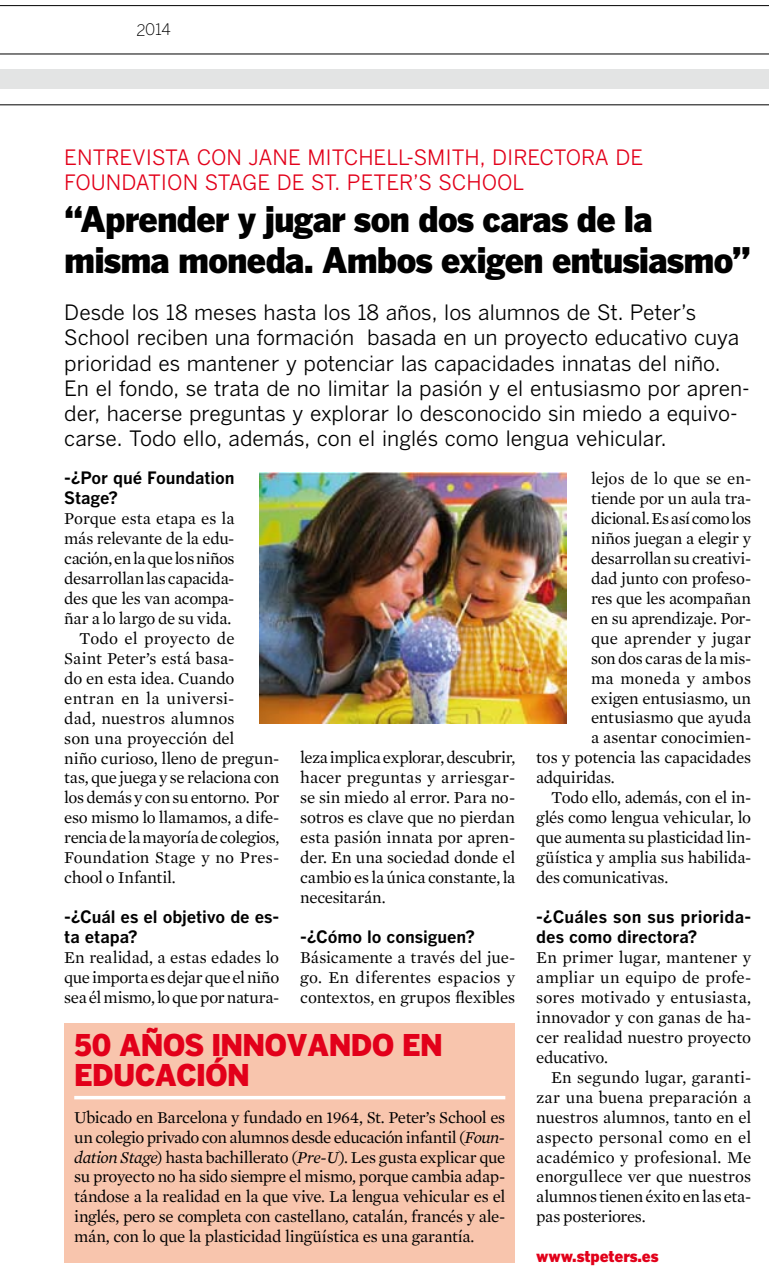
<style>
.page{position:relative;width:769px;height:1276px;background:#fff}
.page>*{position:absolute;margin:0;border:0;box-sizing:border-box;transform-origin:0 0}
.t1{font:900 35px/40.2px "Benton Gothic";letter-spacing:-.03em;color:#000}
.t2{font:900 29.75px/29.8px "Benton Gothic";letter-spacing:-.025em;color:#e2001a}
.t3{font:21px/25.2px "Benton Gothic";letter-spacing:-.005em;color:#000}
.t4{font:21px "Benton Gothic";color:#e2001a}
.t5{font:16.97px/19.9px "Mercury Text";letter-spacing:-.015em;color:#000;text-align:justify}
.t6{font:700 16.97px/19.9px "Benton Gothic";letter-spacing:-.005em;color:#000}
.t7{font:16.97px "Mercury Text";letter-spacing:.005em;color:#000}
.t8{font:16.97px "Mercury Text";letter-spacing:-.035em;color:#000}
.t9{font:16.97px "Mercury Text";letter-spacing:-.04em;color:#000}
.t10{font:16.97px "Mercury Text";letter-spacing:.015em;color:#000}
.t11{font:16.97px "Mercury Text";letter-spacing:.01em;color:#000}
.t12{font:16.97px "Mercury Text";letter-spacing:.02em;color:#000}
.t13{font:900 15.75px "Benton Gothic";letter-spacing:-.005em;color:#e2001a}
.t14{font:300 15.75px "Benton Gothic";color:#000}
.s1{font-style:italic}
</style>
<div class="page">
<hr style="left:0;top:105px;width:768px;height:1px;background:#000">
<hr style="left:0;top:54px;width:768px;height:1px;background:#000">
<div style="left:0;top:69px;width:768px;height:20px;background:#e3e4e4"></div>
<hr style="left:0;top:5px;width:768px;height:1px;background:#000">
<div style="left:64px;top:1023px;width:451px;height:239px;background:#f8c5ad"></div>
<hr style="left:74px;top:1096px;width:431px;height:3px;background:#fff">
<img style="left:259px;top:472px;width:307px;height:252px">
<p class="t14" style="left:136px;top:20px;width:36px">2014</p>
<p class="t4" style="left:64px;top:145px;width:148px">Entrevista con</p>
<p class="t4" style="left:248px;top:145px;width:25px">Jane</p>
<p class="t4" style="left:307px;top:145px;width:198px">Mitchell-Smith, Direc</p>
<p class="t4" style="left:554px;top:145px;width:27px">tora</p>
<p class="t4" style="left:615px;top:145px;width:26px">de</p>
<p class="t4" style="left:64px;top:170px;width:27px">Foun</p>
<p class="t4" style="left:121px;top:170px;width:52px">dation</p>
<p class="t4" style="left:205px;top:170px;width:39px">Stage</p>
<p class="t4" style="left:277px;top:170px;width:220px">de St. Peter’s School</p>
<h1 class="t1" style="left:64px;top:198px;width:688px">“Aprender y jugar son dos caras de la misma moneda. Ambos exigen entusiasmo”</h1>
<p class="t3" style="left:64px;top:300px;width:686px">Desde los 18 meses hasta los 18 años, los alumnos de St. Peter’s School reciben una formación basada en un proyecto educativo cuya prioridad es mantener y potenciar las capacidades innatas del niño.<br>En el fondo, se trata de no limitar la pasión y el entusiasmo por apren&shy;der, hacerse preguntas y explorar lo desconocido sin miedo a equivo&shy;carse. Todo ello, además, con el inglés como lengua vehicular.</p>
<p class="t6" style="left:64px;top:468px;width:172px">-¿Por qué Foundation<br>Stage?</p>
<p class="t5" style="left:64px;top:509px;width:172px">Porque esta etapa es la</p>
<p class="t5" style="left:64px;top:529px;width:172px">más relevante de la edu-</p>
<p class="t8" style="left:64px;top:548px;width:172px">cación, en la que los niños</p>
<p class="t5" style="left:64px;top:568px;width:172px">desarrollan las capacida-</p>
<p class="t5" style="left:64px;top:588px;width:172px">des que les van acompa-</p>
<p class="t5" style="left:64px;top:608px;width:168px">ñar a lo largo de su vida.</p>
<p class="t7" style="left:79px;top:628px;width:157px">Todo el proyecto de</p>
<p class="t5" style="left:64px;top:648px;width:172px">Saint Peter’s está basa-</p>
<p class="t5" style="left:64px;top:668px;width:172px">do en esta idea. Cuando</p>
<p class="t10" style="left:64px;top:688px;width:172px">entran en la universi-</p>
<p class="t11" style="left:64px;top:708px;width:172px">dad, nuestros alumnos</p>
<p class="t5" style="left:64px;top:728px;width:172px">son una proyección del</p>
<p class="t5" style="left:64px;top:748px;width:216px">niño curioso, lleno de pregun-</p>
<p class="t5" style="left:64px;top:768px;width:216px">tas, que juega y se relaciona con</p>
<p class="t5" style="left:64px;top:788px;width:216px">los demás y con su entorno. Por</p>
<p class="t5" style="left:64px;top:808px;width:216px">eso mismo lo llamamos, a dife-</p>
<p class="t8" style="left:64px;top:828px;width:216px">rencia de la mayoría de colegios,</p>
<p class="t7" style="left:64px;top:848px;width:216px">Foundation Stage y no Pres-</p>
<p class="t5" style="left:64px;top:868px;width:113px">chool o Infantil.</p>
<p class="t6" style="left:64px;top:906px;width:216px">-¿Cuál es el objetivo de es&shy;ta etapa?</p>
<p class="t5" style="left:64px;top:947px;width:216px">En realidad, a estas edades lo que importa es dejar que el niño sea él mismo, lo que por natura-</p>
<p class="t5" style="left:591px;top:469px;width:162px">lejos de lo que se en-</p>
<p class="t5" style="left:591px;top:489px;width:162px">tiende por un aula tra-</p>
<p class="t9" style="left:591px;top:508px;width:162px">dicional. Es así como los</p>
<p class="t5" style="left:591px;top:528px;width:162px">niños juegan a elegir y</p>
<p class="t5" style="left:591px;top:548px;width:162px">desarrollan su creativi-</p>
<p class="t5" style="left:591px;top:568px;width:162px">dad junto con profeso-</p>
<p class="t5" style="left:591px;top:588px;width:162px">res que les acompañan</p>
<p class="t5" style="left:591px;top:608px;width:162px">en su aprendizaje. Por-</p>
<p class="t7" style="left:591px;top:628px;width:162px">que aprender y jugar</p>
<p class="t5" style="left:591px;top:648px;width:162px">son dos caras de la mis-</p>
<p class="t12" style="left:591px;top:668px;width:162px">ma moneda y ambos</p>
<p class="t5" style="left:591px;top:688px;width:162px">exigen entusiasmo, un</p>
<p class="t5" style="left:591px;top:708px;width:162px">entusiasmo que ayuda</p>
<p class="t5" style="left:591px;top:728px;width:162px">a asentar conocimien-</p>
<p class="t5" style="left:536px;top:748px;width:216px">tos y potencia las capacidades</p>
<p class="t5" style="left:536px;top:768px;width:80px">adquiridas.</p>
<p class="t5" style="left:551px;top:788px;width:201px">Todo ello, además, con el in-</p>
<p class="t5" style="left:536px;top:808px;width:216px">glés como lengua vehicular, lo</p>
<p class="t5" style="left:536px;top:828px;width:216px">que aumenta su plasticidad lin-</p>
<p class="t5" style="left:536px;top:848px;width:216px">güística y amplia sus habilida-</p>
<p class="t5" style="left:536px;top:868px;width:133px">des comunicativas.</p>
<p class="t6" style="left:536px;top:906px;width:216px">-¿Cuáles son sus priorida&shy;des como directora?</p>
<p class="t5" style="left:536px;top:947px;width:216px">En primer lugar, mantener y ampliar un equipo de profe&shy;sores motivado y entusiasta, innovador y con ganas de ha&shy;cer realidad nuestro proyecto educativo.</p>
<p class="t5" style="left:536px;top:1067px;width:216px;text-indent:15px">En segundo lugar, garanti&shy;zar una buena preparación a nuestros alumnos, tanto en el aspecto personal como en el académico y profesional. Me enorgullece ver que nuestros alumnos tienen éxito en las eta&shy;pas posteriores.</p>
<p class="t5" style="left:300px;top:748px;width:216px">leza implica explorar, descubrir, hacer preguntas y arriesgar&shy;se sin miedo al error. Para no&shy;sotros es clave que no pierdan esta pasión innata por apren&shy;der. En una sociedad donde el cambio es la única constante, la necesitarán.</p>
<p class="t6" style="left:300px;top:926px;width:176px">-¿Cómo lo consiguen?</p>
<p class="t5" style="left:300px;top:947px;width:216px">Básicamente a través del jue&shy;go. En diferentes espacios y contextos, en grupos flexibles</p>
<h2 class="t2" style="left:74px;top:1030px;width:348px">50 años innovan do en educac</h2>
<h2 class="t2" style="left:196px;top:1059px;width:50px">ión</h2>
<p class="t5" style="left:74px;top:1107px;width:432px">Ubicado en Barcelona y fundado en 1964, St. Peter’s School es un colegio privado con alumnos desde educación infantil (<span class="s1">Foun&shy;dation Stage</span>) hasta bachillerato (<span class="s1">Pre-U</span>). Les gusta explicar que su proyecto no ha sido siempre el mismo, porque cambia adap&shy;tándose a la realidad en la que vive. La lengua vehicular es el inglés, pero se completa con castellano, catalán, francés y ale&shy;mán, con lo que la plasticidad lingüística es una garantía.</p>
<p class="t13" style="left:536px;top:1247px;width:124px">www.stpeters.es</p>
</div>
